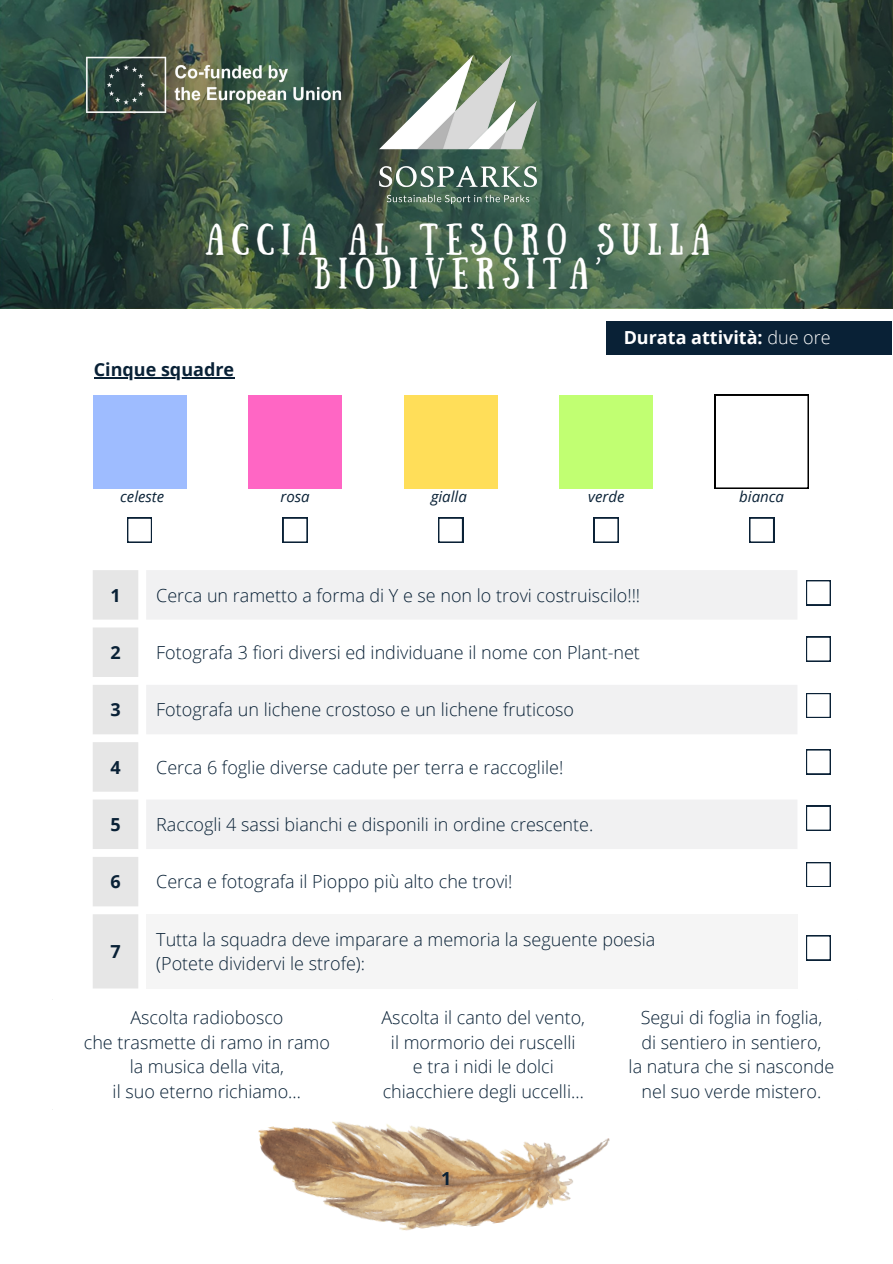
<style>
.page{position:relative;width:893px;height:1264px;background:#fff}
.page>*{position:absolute;margin:0;border:0;box-sizing:border-box;transform-origin:0 0}
.t1{font:31.5px/34.8px "Sunday";letter-spacing:.245em;color:#fff;text-align:center}
.t2{font:300 18px "Open Sans";color:#092136}
.t3{font:700 18px "Open Sans";color:#092136}
.t4{font:700 18px "Open Sans";color:#fff}
.t5{font:italic 15px "Open Sans";color:#092136}
.s1{font-weight:300}
</style>
<div class="page">
<svg style="left:0;top:0;width:891px;height:308px;background:#44604c"></svg>
<img style="left:84px;top:56px;width:277px;height:58px">
<img style="left:379px;top:56px;width:157px;height:147px">
<hr style="left:94px;top:377px;width:140px;height:1px;background:#092136">
<div style="left:93px;top:395px;width:93px;height:93px;background:#9ebcff"></div>
<div style="left:248px;top:395px;width:94px;height:93px;background:#ff66c4"></div>
<div style="left:404px;top:395px;width:93px;height:93px;background:#ffde59"></div>
<div style="left:559px;top:395px;width:94px;height:93px;background:#c1ff72"></div>
<svg style="left:714px;top:395px;width:94px;height:93px"></svg>
<svg style="left:127px;top:517px;width:25px;height:25px"></svg>
<svg style="left:283px;top:517px;width:24px;height:25px"></svg>
<svg style="left:438px;top:517px;width:25px;height:25px"></svg>
<svg style="left:593px;top:517px;width:25px;height:25px"></svg>
<svg style="left:749px;top:517px;width:25px;height:25px"></svg>
<svg style="left:93px;top:570px;width:45px;height:418px;background:#e8e8e8"></svg>
<div style="left:146px;top:570px;width:651px;height:49px;background:#f1f1f2"></div>
<svg style="left:146px;top:685px;width:651px;height:164px;fill:#f1f1f2"></svg>
<div style="left:146px;top:914px;width:651px;height:74px;background:#f5f5f5"></div>
<svg style="left:806px;top:580px;width:24px;height:25px"></svg>
<svg style="left:806px;top:636px;width:24px;height:25px"></svg>
<svg style="left:806px;top:749px;width:24px;height:25px"></svg>
<svg style="left:806px;top:805px;width:24px;height:25px"></svg>
<svg style="left:806px;top:693px;width:24px;height:24px"></svg>
<svg style="left:806px;top:862px;width:24px;height:25px"></svg>
<svg style="left:806px;top:935px;width:24px;height:25px"></svg>
<img style="left:258px;top:1121px;width:352px;height:110px">
<div style="left:606px;top:321px;width:285px;height:34px;background:#092136"></div>
<p class="t1" style="left:205px;top:218px;width:506px">ACCIA AL TESORO SULLA<br>BIODIVERSITA’</p>
<p class="t3" style="left:94px;top:357px;width:142px">Cinque squadre</p>
<p class="t4" style="left:623px;top:325px;width:208px">Durata attività: <span class="s1">due ore</span></p>
<p class="t5" style="left:120px;top:486px;width:45px">celeste</p>
<p class="t5" style="left:280px;top:486px;width:31px">rosa</p>
<p class="t5" style="left:431px;top:486px;width:37px">gialla</p>
<p class="t5" style="left:588px;top:486px;width:38px">verde</p>
<p class="t5" style="left:739px;top:486px;width:46px">bianca</p>
<p class="t3" style="left:110px;top:582px;width:12px">1</p>
<p class="t2" style="left:156px;top:582px;width:485px">Cerca un rametto a forma di Y e se non lo trovi costruiscilo!!!</p>
<p class="t3" style="left:110px;top:639px;width:12px">2</p>
<p class="t2" style="left:156px;top:639px;width:485px">Fotografa 3 fiori diversi ed individuane il nome con Plant-net</p>
<p class="t3" style="left:110px;top:697px;width:12px">3</p>
<p class="t2" style="left:156px;top:697px;width:419px">Fotografa un lichene crostoso e un lichene fruticoso</p>
<p class="t3" style="left:110px;top:754px;width:12px">4</p>
<p class="t2" style="left:156px;top:754px;width:408px">Cerca 6 foglie diverse cadute per terra e raccoglile!</p>
<p class="t3" style="left:110px;top:811px;width:12px">5</p>
<p class="t2" style="left:156px;top:811px;width:438px">Raccogli 4 sassi bianchi e disponili in ordine crescente.</p>
<p class="t3" style="left:110px;top:869px;width:12px">6</p>
<p class="t2" style="left:156px;top:869px;width:358px">Cerca e fotografa il Pioppo più alto che trovi!</p>
<p class="t2" style="left:156px;top:926px;width:500px">Tutta la squadra deve imparare a memoria la seguente poesia</p>
<p class="t2" style="left:156px;top:951px;width:210px">(Potete dividervi le strofe):</p>
<p class="t2" style="left:130px;top:1004px;width:154px">Ascolta radiobosco</p>
<p class="t2" style="left:84px;top:1029px;width:247px">che trasmette di ramo in ramo</p>
<p class="t2" style="left:130px;top:1054px;width:156px">la musica della vita,</p>
<p class="t2" style="left:113px;top:1078px;width:190px">il suo eterno richiamo…</p>
<p class="t3" style="left:110px;top:938px;width:12px">7</p>
<p class="t2" style="left:640px;top:1004px;width:183px">Segui di foglia in foglia,</p>
<p class="t2" style="left:641px;top:1029px;width:181px">di sentiero in sentiero,</p>
<p class="t2" style="left:628px;top:1054px;width:207px">la natura che si nasconde</p>
<p class="t2" style="left:641px;top:1078px;width:181px">nel suo verde mistero.</p>
<p class="t2" style="left:381px;top:1004px;width:205px">Ascolta il canto del vento,</p>
<p class="t2" style="left:391px;top:1029px;width:186px">il mormorio dei ruscelli</p>
<p class="t2" style="left:413px;top:1054px;width:142px">e tra i nidi le dolci</p>
<p class="t2" style="left:382px;top:1078px;width:203px">chiacchiere degli uccelli…</p>
<p class="t3" style="left:441px;top:1165px;width:12px">1</p>
</div>
